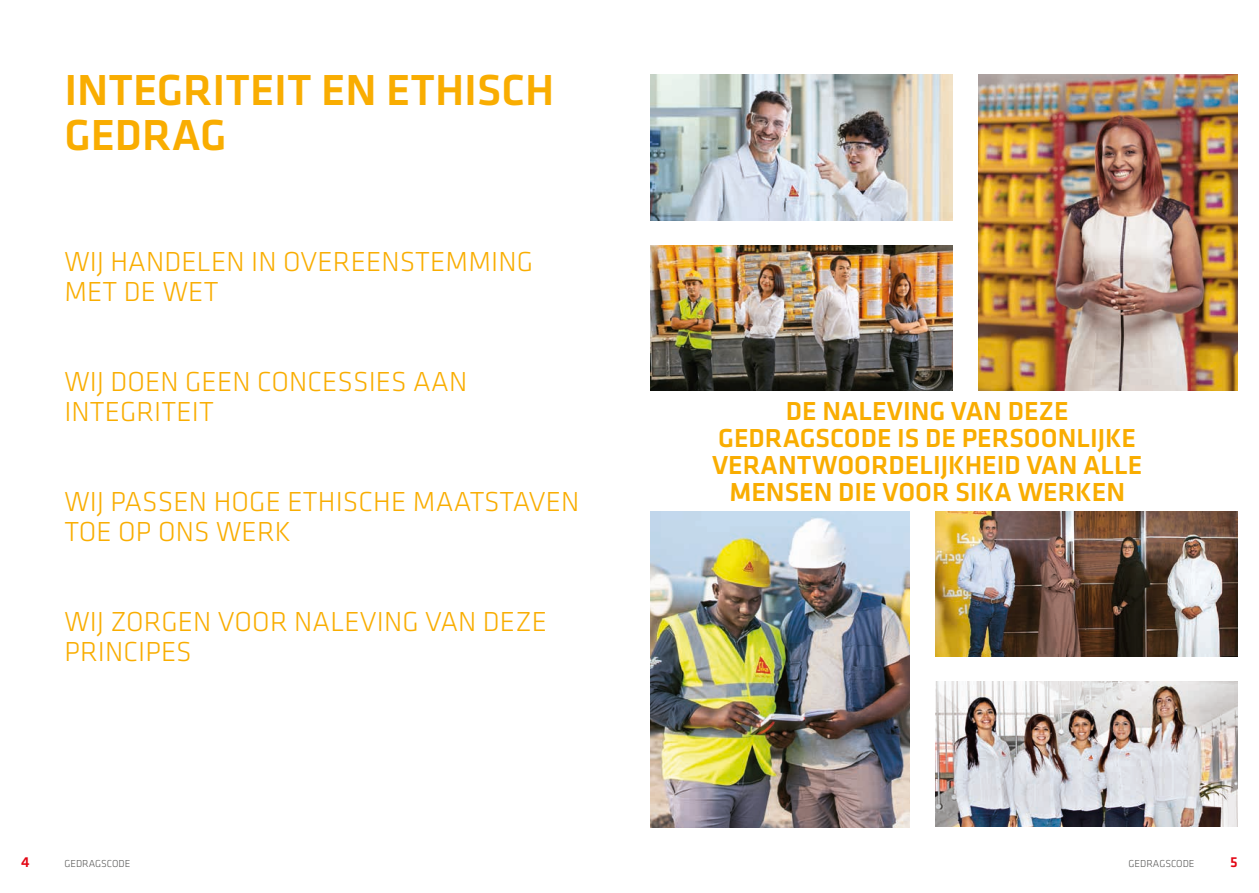
<style>
.page{position:relative;width:1259px;height:893px;background:#fff}
.page>*{position:absolute;margin:0;border:0;box-sizing:border-box;transform-origin:0 0}
.SI_Klavica_HL3{font:500 45px/45px "Klavika";color:#f9ad01}
.SI_Klavica_Zitat{font:300 28.5px/30px "Klavika";letter-spacing:.005em;color:#f9ad01}
.SI_Klavica_HL3-2{font:500 27px/27px "Klavika";color:#f9ad01;text-align:center}
.t1{font:500 15px "Klavika";color:#e30614}
.t2{font:300 10.5px "Klavika";color:#575756}
</style>
<div class="page">
<img style="left:935px;top:511px;width:302px;height:145px">
<img style="left:935px;top:682px;width:302px;height:145px">
<img style="left:651px;top:511px;width:258px;height:316px">
<img style="left:651px;top:75px;width:301px;height:145px">
<img style="left:979px;top:75px;width:258px;height:316px">
<img style="left:651px;top:245px;width:301px;height:146px">
<p class="SI_Klavica_HL3" style="left:64px;top:67px;width:491px">INTEGRITEIT EN ETHISCH<br>GEDRAG</p>
<p class="SI_Klavica_Zitat" style="left:64px;top:246px;width:470px">WIJ HANDELEN IN OVEREENSTEMMING<br>MET DE WET</p>
<p class="SI_Klavica_Zitat" style="left:64px;top:366px;width:404px">WIJ DOEN GEEN CONCESSIES AAN<br>INTEGRITEIT</p>
<p class="SI_Klavica_Zitat" style="left:64px;top:486px;width:516px">WIJ PASSEN HOGE ETHISCHE MAATSTAVEN<br>TOE OP ONS WERK</p>
<p class="SI_Klavica_Zitat" style="left:64px;top:606px;width:484px">WIJ ZORGEN VOOR NALEVING VAN DEZE<br>PRINCIPES</p>
<p class="SI_Klavica_HL3-2" style="left:712px;top:397px;width:432px">DE NALEVING VAN DEZE<br>GEDRAGSCODE IS DE PERSOONLIJKE<br>VERANTWOORDELIJKHEID VAN ALLE<br>MENSEN DIE VOOR SIKA WERKEN</p>
<p class="t1" style="left:21px;top:852px;width:10px">4</p>
<p class="t2" style="left:64px;top:857px;width:67px">GEDRAGSCODE</p>
<p class="t2" style="left:1128px;top:857px;width:67px">GEDRAGSCODE</p>
<p class="t1" style="left:1230px;top:852px;width:9px">5</p>
</div>
